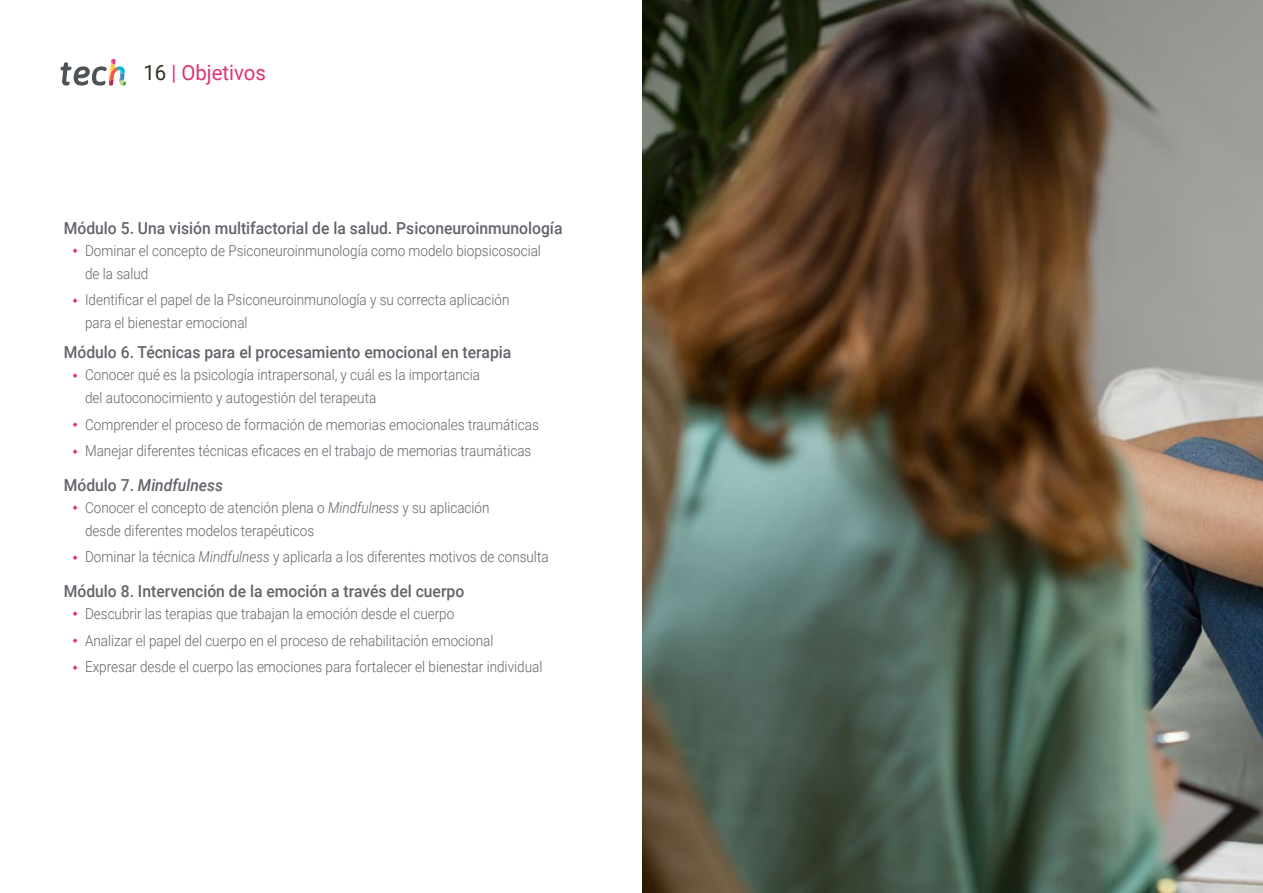
<style>
.page{position:relative;width:1263px;height:893px;background:#fff}
.page>*{position:absolute;margin:0;border:0;box-sizing:border-box;transform-origin:0 0}
.t1{font:21px "Roboto";color:#df3174}
.t2{font:500 16.5px "Roboto";color:#61646a;scale:.95 1}
.t3{font:italic 500 16.5px "Roboto";color:#61646a;scale:.95 1}
.t4{font:300 15px/22.5px "Roboto";color:#61646a;scale:.9 1}
.s1{color:#312e20}
.s2{font-style:normal}
.s3{font-style:italic}
</style>
<div class="page">
<svg style="left:61px;top:59px;width:65px;height:27px"></svg>
<img style="left:642px;top:0;width:621px;height:893px">
<h1 class="t1" style="left:144px;top:57px;width:124px"><span class="s1">16</span> | Objetivos</h1>
<p class="t2" style="left:64px;top:216px;width:526px">Módulo 5. Una visión multifactorial de la salud. Psiconeuroinmunología</p>
<p class="t4" style="left:85px;top:239px;width:508px">Dominar el concepto de Psiconeuroinmunología como modelo biopsicosocial de la salud</p>
<p class="t4" style="left:85px;top:288px;width:473px">Identificar el papel de la Psiconeuroinmunología y su correcta aplicación para el bienestar emocional</p>
<p class="t2" style="left:64px;top:341px;width:473px">Módulo 6. Técnicas para el procesamiento emocional en terapia</p>
<p class="t4" style="left:85px;top:363px;width:440px">Conocer qué es la psicología intrapersonal, y cuál es la importancia del autoconocimiento y autogestión del terapeuta</p>
<p class="t4" style="left:85px;top:410px;width:506px;line-height:26.7px">Comprender el proceso de formación de memorias emocionales traumáticas<br>Manejar diferentes técnicas eficaces en el trabajo de memorias traumáticas</p>
<p class="t3" style="left:64px;top:473px;width:169px"><span class="s2">Módulo 7.</span> Mindfulness</p>
<p class="t4" style="left:85px;top:496px;width:451px">Conocer el concepto de atención plena o <span class="s3">Mindfulness</span> y su aplicación desde diferentes modelos terapéuticos</p>
<p class="t4" style="left:85px;top:545px;width:516px">Dominar la técnica <span class="s3">Mindfulness</span> y aplicarla a los diferentes motivos de consulta</p>
<p class="t2" style="left:64px;top:579px;width:423px">Módulo 8. Intervención de la emoción a través del cuerpo</p>
<p class="t4" style="left:85px;top:600px;width:510px;line-height:26.7px">Descubrir las terapias que trabajan la emoción desde el cuerpo<br>Analizar el papel del cuerpo en el proceso de rehabilitación emocional<br>Expresar desde el cuerpo las emociones para fortalecer el bienestar individual</p>
</div>
